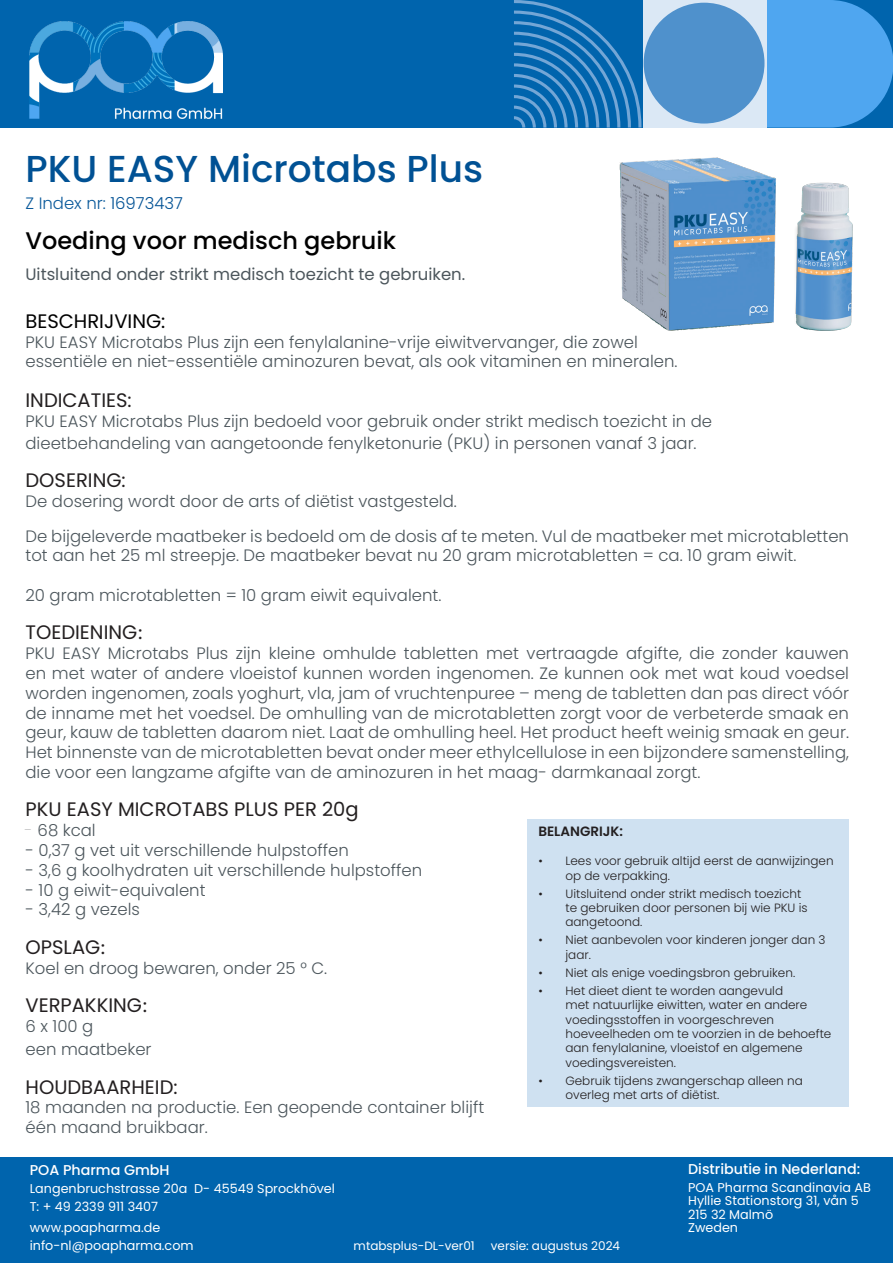
<style>
.page{position:relative;width:893px;height:1263px;background:#fff}
.page>*{position:absolute;margin:0;border:0;box-sizing:border-box;transform-origin:0 0}
.t1{font:500 37.5px "Poppins";color:#005194}
.t2{font:500 24px "Poppins";color:#000}
.t3{font:19.5px "Poppins";color:#231f20}
.t4{font:19.5px "Poppins";color:#000}
.t5{font:300 16.5px/19.8px "Poppins";color:#4c565c}
.t6{font:16.5px "Poppins";color:#4c565c}
.t7{font:300 16.5px "Poppins";color:#0b5a9b}
.t8{font:500 14.25px "Poppins";color:#fff}
.t9{font:600 13.5px "Poppins";color:#231f20}
.t10{font:12.75px/21px "Poppins";color:#fff}
.t11{font:300 12px/14.4px "Poppins";color:#231f20}
.t12{font:12px "Poppins";color:#fff}
.s1{color:#005194}
.s2{font-family:"Azo Sans"}
.s3{font-weight:100;color:#6c6d70}
</style>
<div class="page">
<div style="left:0;top:1157px;width:893px;height:106px;background:#0064ad"></div>
<div style="left:0;top:0;width:893px;height:128px;background:#0064ad"></div>
<img style="left:30px;top:22px;width:192px;height:97px">
<div style="left:527px;top:819px;width:322px;height:288px;background:#cfe1f1"></div>
<img style="left:619px;top:157px;width:234px;height:174px">
<svg style="left:766px;top:0;width:127px;height:128px;background:#479fe8"></svg>
<svg style="left:514px;top:0;width:127px;height:128px"></svg>
<div style="left:643px;top:0;width:123px;height:128px;background:#dbe8f5"></div>
<div style="left:644px;top:3px;width:120px;height:121px;background:#4f91cc;border-radius:50%"></div>
<p class="t1" style="left:26px;top:147px;width:459px">PKU EASY Microtabs Plus</p>
<p class="t7" style="left:26px;top:193px;width:159px">Z Index nr: <span class="s1">16973437</span></p>
<p class="t2" style="left:26px;top:226px;width:372px">Voeding voor medisch gebruik</p>
<p class="t6" style="left:26px;top:265px;width:441px">Uitsluitend onder strikt medisch toezicht te gebruiken.</p>
<p class="t4" style="left:26px;top:310px;width:141px">BESCHRIJVING:</p>
<p class="t5" style="left:26px;top:332px;width:654px">PKU EASY Microtabs Plus zijn een fenylalanine-vrije eiwitvervanger, die zowel essentiële en niet-essentiële aminozuren bevat, als ook vitaminen en mineralen.</p>
<p class="t3" style="left:26px;top:389px;width:108px">INDICATIES:</p>
<p class="t5" style="left:26px;top:410px;width:688px;line-height:21.6px">PKU EASY Microtabs Plus zijn bedoeld voor gebruik onder strikt medisch toezicht in de dieetbehandeling van aangetoonde fenylketonurie (PKU) in personen vanaf 3 jaar.</p>
<p class="t3" style="left:26px;top:469px;width:102px">DOSERING:</p>
<p class="t5" style="left:26px;top:491px;width:433px">De dosering wordt door de arts of diëtist vastgesteld.</p>
<p class="t5" style="left:26px;top:526px;width:825px">De bijgeleverde maatbeker is bedoeld om de dosis af te meten. Vul de maatbeker met microtabletten tot aan het 25 ml streepje. De maatbeker bevat nu 20 gram microtabletten = ca. 10 gram eiwit.</p>
<p class="t5" style="left:26px;top:585px;width:417px">20 gram microtabletten = 10 gram eiwit equivalent.</p>
<p class="t3" style="left:26px;top:621px;width:119px">TOEDIENING<span class="s2">:</span></p>
<p class="t5" style="left:26px;top:643px;width:825px;text-align:justify">PKU EASY Microtabs Plus zijn kleine omhulde tabletten met vertraagde afgifte, die zonder kauwen en met water of andere vloeistof kunnen worden ingenomen. Ze kunnen ook met wat koud voedsel worden ingenomen, zoals yoghurt, vla, jam of vruchtenpuree – meng de tabletten dan pas direct vóór de inname met het voedsel. De omhulling van de microtabletten zorgt voor de verbeterde smaak en geur, kauw de tabletten daarom niet. Laat de omhulling heel. Het product heeft weinig smaak en geur.<br>Het binnenste van de microtabletten bevat onder meer ethylcellulose in een bijzondere samenstelling, die voor een langzame afgifte van de aminozuren in het maag- darmkanaal zorgt.</p>
<p class="t3" style="left:26px;top:798px;width:335px">PKU EASY MICROTABS PLUS PER 20g</p>
<p class="t5" style="left:26px;top:820px;width:72px"><span class="s3">-</span> 68 kcal</p>
<p class="t5" style="left:26px;top:840px;width:325px">- 0,37 g vet uit verschillende hulpstoffen</p>
<p class="t5" style="left:26px;top:860px;width:398px">- 3,6 g koolhydraten uit verschillende hulpstoffen</p>
<p class="t5" style="left:26px;top:880px;width:182px">- 10 g eiwit-equivalent</p>
<p class="t5" style="left:26px;top:900px;width:116px">- 3,42 g vezels</p>
<p class="t3" style="left:26px;top:936px;width:82px">OPSLAG<span class="s2">:</span></p>
<p class="t5" style="left:26px;top:958px;width:303px">Koel en droog bewaren, onder 25 ° C.</p>
<p class="t3" style="left:26px;top:994px;width:124px">VERPAKKING<span class="s2">:</span></p>
<p class="t5" style="left:26px;top:1016px;width:69px">6 x 100 g</p>
<p class="t5" style="left:26px;top:1039px;width:128px">een maatbeker</p>
<p class="t3" style="left:26px;top:1075px;width:154px">HOUDBAARHEID:</p>
<p class="t5" style="left:26px;top:1098px;width:460px">18 maanden na productie. Een geopende container blijft één maand bruikbaar.</p>
<p class="t9" style="left:538px;top:824px;width:86px">BELANGRIJK:</p>
<p class="t11" style="left:565px;top:854px;width:270px;text-indent:-27px">• Lees voor gebruik altijd eerst de aanwijzingen op de verpakking.</p>
<p class="t11" style="left:565px;top:886px;width:244px;text-indent:-27px">• Uitsluitend onder strikt medisch toezicht te gebruiken door personen bij wie PKU is aangetoond.</p>
<p class="t11" style="left:565px;top:933px;width:262px;text-indent:-27px">• Niet aanbevolen voor kinderen jonger dan 3 jaar.</p>
<p class="t11" style="left:538px;top:965px;width:258px">• Niet als enige voedingsbron gebruiken.</p>
<p class="t11" style="left:565px;top:983px;width:267px;text-indent:-27px">• Het dieet dient te worden aangevuld<br>met natuurlijke eiwitten, water en andere voedingsstoffen in voorgeschreven hoeveelheden om te voorzien in de behoefte aan fenylalanine, vloeistof en algemene voedingsvereisten.</p>
<p class="t11" style="left:565px;top:1073px;width:239px;text-indent:-27px">• Gebruik tijdens zwangerschap alleen na overleg met arts of diëtist.</p>
<p class="t8" style="left:30px;top:1161px;width:141px">POA Pharma GmbH</p>
<p class="t10" style="left:30px;top:1178px;width:307px">Langenbruchstrasse 20a D- 45549 Sprockhövel</p>
<p class="t10" style="left:30px;top:1196px;width:132px">T: + 49 2339 911 3407 www.poapharma.de</p>
<p class="t10" style="left:30px;top:1235px;width:165px">info-nl@poapharma.com</p>
<p class="t12" style="left:354px;top:1238px;width:123px">mtabsplus-DL-ver01</p>
<p class="t12" style="left:491px;top:1238px;width:131px">versie: augustus 2024</p>
<p class="t8" style="left:688px;top:1161px;width:174px">Distributie in Nederland:</p>
<p class="t10" style="left:688px;top:1177px;width:184px">POA Pharma Scandinavia AB</p>
<p class="t10" style="left:688px;top:1190px;width:172px">Hyllie Stationstorg 31, vån 5</p>
<p class="t10" style="left:688px;top:1204px;width:87px">215 32 Malmö</p>
<p class="t10" style="left:688px;top:1217px;width:51px">Zweden</p>
</div>
